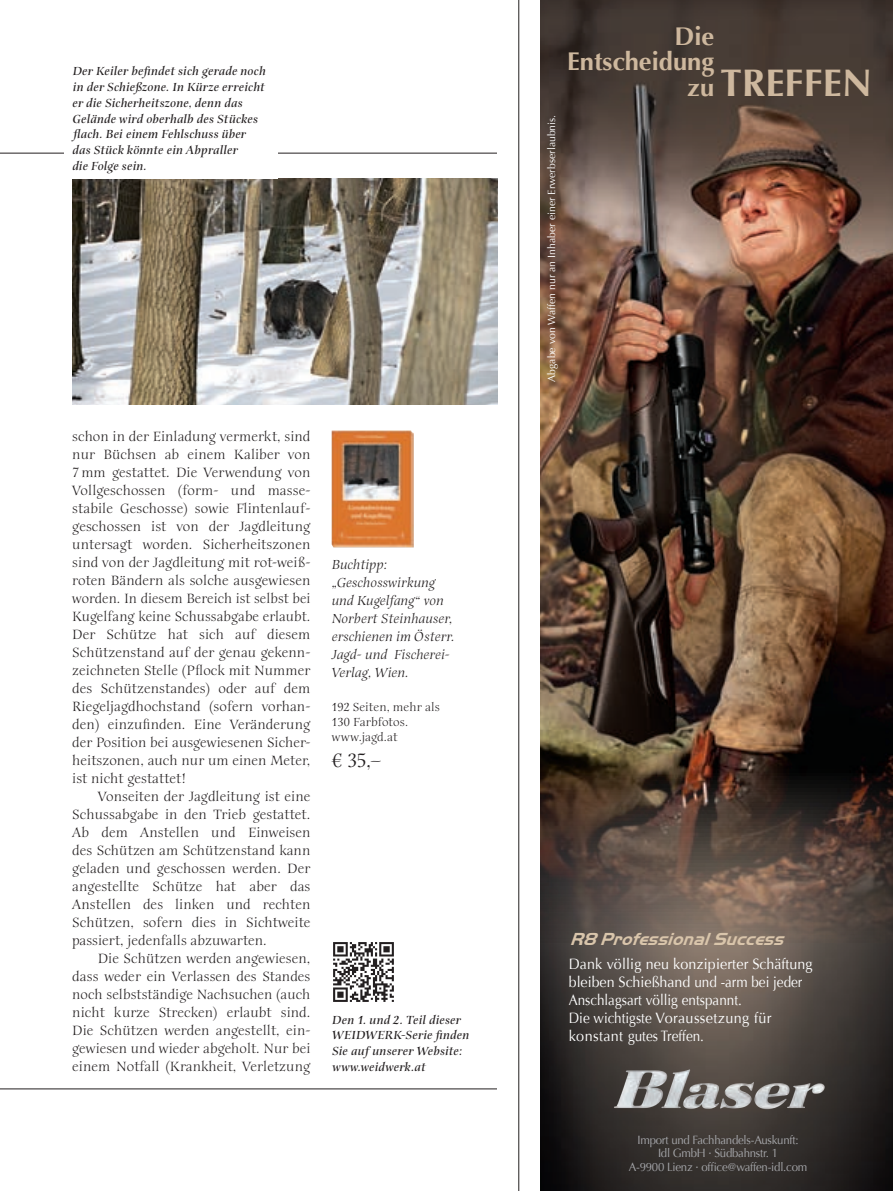
<style>
.page{position:relative;width:893px;height:1191px;background:#fff}
.page>*{position:absolute;margin:0;border:0;box-sizing:border-box;transform-origin:0 0}
.t1{font:700 38.4px "Optima";color:#ceb89e}
.t2{font:700 25.5px/25.5px "Optima";color:#ceb89e;text-align:right}
.t3{font:21px "Anima ITC Std";color:#231f20}
.t4{font:italic 700 18px "Handel Got D";color:#d9c5ab}
.t5{font:15px/18px "Optima";color:#fff;scale:.95 1}
.t6{font:14.7px/18px "Anima ITC Std";letter-spacing:.005em;color:#231f20;text-align:justify}
.t7{font:italic 14.25px/18px "Anima ITC Std";color:#231f20}
.t8{font:italic 700 12.75px/15.8px "Anima ITC Std";letter-spacing:.01em;color:#231f20}
.t9{font:12.75px/15px "Anima ITC Std";letter-spacing:.005em;color:#231f20}
.t10{font:12px/13.5px "Optima";letter-spacing:-.02em;color:#a8a9ad;text-align:center;scale:.95 1}
.t11{font:10.5px "Optima";color:#fff}
.s1{font-size:25.5px}
</style>
<div class="page">
<hr style="left:0;top:1088px;width:497px;height:1px;background:#231f20">
<hr style="left:0;top:153px;width:829px;height:1px;background:#231f20">
<div style="left:497px;top:0;width:43px;height:1191px;background:#fff"></div>
<hr style="left:518px;top:0;width:1px;height:1191px;background:#231f20">
<img style="left:72px;top:178px;width:425px;height:227px">
<img style="left:333px;top:942px;width:61px;height:60px">
<img style="left:332px;top:430px;width:82px;height:117px">
<div style="left:64px;top:39px;width:213px;height:139px;background:#fff"></div>
<img style="left:540px;top:942px;width:353px;height:249px">
<img style="left:540px;top:0;width:353px;height:942px">
<img style="left:595px;top:1045px;width:243px;height:86px">
<p class="t8" style="left:72px;top:64px;width:195px">Der Keiler befindet sich gerade noch in der Schießzone. In Kürze erreicht er die Sicherheitszone, denn das<br>Gelände wird oberhalb des Stückes flach. Bei einem Fehlschuss über das Stück könnte ein Abpraller<br>die Folge sein.</p>
<p class="t6" style="left:72px;top:427px;width:240px">schon in der Einladung vermerkt, sind nur Büchsen ab einem Kaliber von 7 mm gestattet. Die Verwendung von Vollgeschossen (form- und masse&shy;stabile Geschosse) sowie Flintenlauf&shy;geschossen ist von der Jagdleitung untersagt worden. Sicherheitszonen sind von der Jagdleitung mit rot-weiß&shy;roten Bändern als solche ausgewiesen worden. In diesem Bereich ist selbst bei Kugelfang keine Schussabgabe erlaubt.<br>Der Schütze hat sich auf diesem Schützenstand auf der genau gekenn&shy;zeichneten Stelle (Pflock mit Nummer des Schützenstandes) oder auf dem Riegeljagdhochstand (sofern vorhan&shy;den) einzufinden. Eine Veränderung der Position bei ausgewiesenen Sicher&shy;heitszonen, auch nur um einen Meter, ist nicht gestattet!</p>
<p class="t6" style="left:72px;top:787px;width:240px;text-indent:26px">Vonseiten der Jagdleitung ist eine Schussabgabe in den Trieb gestattet.<br>Ab dem Anstellen und Einweisen des Schützen am Schützenstand kann geladen und geschossen werden. Der angestellte Schütze hat aber das Anstellen des linken und rechten Schützen, sofern dies in Sichtweite passiert, jedenfalls abzuwarten.</p>
<p class="t6" style="left:72px;top:949px;width:240px;text-indent:26px">Die Schützen werden angewiesen, dass weder ein Verlassen des Standes noch selbstständige Nachsuchen (auch nicht kurze Strecken) erlaubt sind.<br>Die Schützen werden angestellt, ein&shy;gewiesen und wieder abgeholt. Nur bei einem Notfall (Krankheit, Verletzung</p>
<p class="t7" style="left:332px;top:556px;width:124px">Buchtipp: „Geschosswirkung und Kugelfang“ von<br>Norbert Steinhauser, erschienen im Österr.<br>Jagd- und Fischerei-<br>Verlag, Wien.</p>
<p class="t9" style="left:332px;top:699px;width:110px">192 Seiten, mehr als<br>130 Farbfotos. www.jagd.at</p>
<h3 class="t3" style="left:332px;top:749px;width:51px">€ 35,–</h3>
<p class="t8" style="left:332px;top:1012px;width:139px">Den 1. und 2. Teil dieser<br>WEIDWERK-Serie finden<br>Sie auf unserer Website: www.weidwerk.at</p>
<p class="t11" style="left:546px;top:382px;width:268px;rotate:-90deg">Abgabe von Waffen nur an Inhaber einer Erwerbserlaubnis.</p>
<h2 class="t2" style="left:567px;top:24px;width:149px">Die<br>Entscheidung</h2>
<h1 class="t1" style="left:687px;top:60px;width:186px"><span class="s1">zu</span> TREFFEN</h1>
<p class="t4" style="left:570px;top:929px;width:222px">R8ProfessionalSuccess</p>
<p class="t5" style="left:569px;top:954px;width:258px">Dank völlig neu konzipierter Schäftung bleiben Schießhand und -arm bei jeder Anschlagsart völlig entspannt.<br>Die wichtigste Voraussetzung für konstant gutes Treffen.</p>
<p class="t10" style="left:629px;top:1133px;width:189px">Import und Fachhandels-Auskunft:<br>Idl GmbH · Südbahnstr. 1<br>A-9900 Lienz · office@waffen-idl.com</p>
</div>
